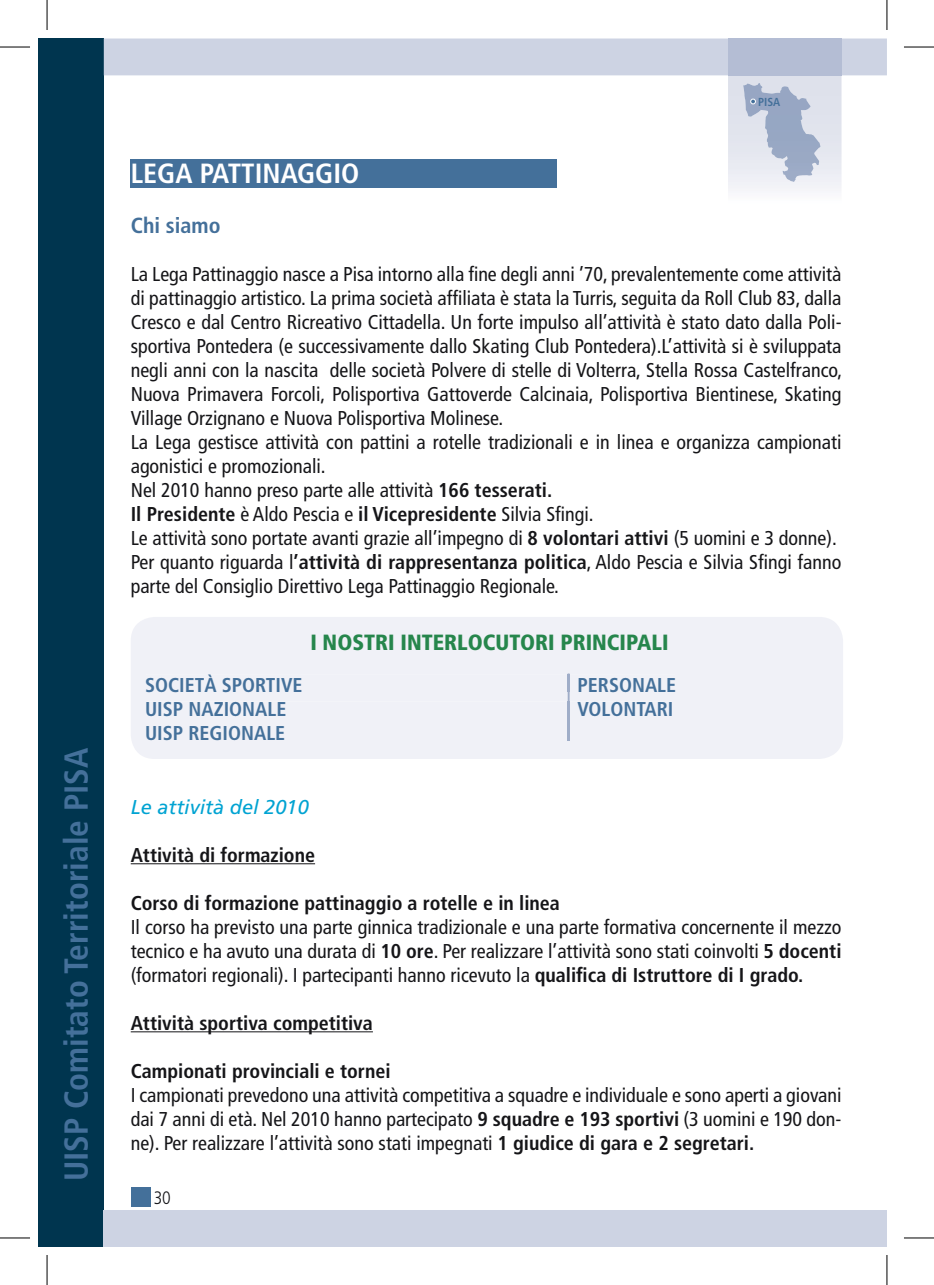
<style>
.page{position:relative;width:934px;height:1285px;background:#fff}
.page>*{position:absolute;margin:0;border:0;box-sizing:border-box;transform-origin:0 0}
.t1{font:700 condensed 33.2px "Frutiger";color:#44709a}
.t2{font:700 condensed 27.8px "Frutiger";color:#fff}
.t3{font:900 condensed 22px "Frutiger";color:#26864c}
.t4{font:700 condensed 21.8px "Frutiger";color:#44709a}
.t5{font:condensed 20px/24px "Frutiger";color:#151518;text-align:justify}
.t6{font:700 condensed 20px "Frutiger";color:#151518}
.t7{font:700 condensed 20px "Frutiger";color:#44709a}
.t8{font:italic 20px "Frutiger";color:#00a3d2}
.t9{font:300 condensed 18px "Frutiger";color:#151518}
.t10{font:700 condensed 11.6px "Frutiger";color:#44709a}
.s1{font-weight:700}
</style>
<div class="page">
<div style="left:131px;top:1187px;width:19px;height:19px;background:#44709a"></div>
<div style="left:39px;top:39px;width:65px;height:1207px;background:#00354f"></div>
<div style="left:104px;top:1209px;width:782px;height:37px;background:#cdd3e3"></div>
<hr style="left:131px;top:863px;width:184px;height:1px;background:#151518">
<hr style="left:131px;top:1031px;width:242px;height:1px;background:#151518">
<div style="left:131px;top:617px;width:711px;height:142px;background:#f0f1f7"></div>
<hr style="left:567px;top:716px;width:2px;height:25px;background:#9fadc8">
<div style="left:146px;top:673px;width:528px;height:43px;background:#f0f1f7"></div>
<svg style="left:104px;top:39px;width:782px;height:150px"></svg>
<hr style="left:0;top:47px;width:30px;height:1px;background:#000">
<hr style="left:903px;top:47px;width:30px;height:1px;background:#000">
<hr style="left:0;top:1237px;width:30px;height:1px;background:#000">
<hr style="left:903px;top:1237px;width:30px;height:1px;background:#000">
<hr style="left:47px;top:0;width:1px;height:30px;background:#000">
<hr style="left:47px;top:1255px;width:1px;height:30px;background:#000">
<hr style="left:886px;top:0;width:1px;height:30px;background:#000">
<hr style="left:886px;top:1255px;width:1px;height:30px;background:#000">
<h1 class="t1" style="left:57px;top:1181px;width:435px;rotate:-90deg">UISP Comitato Territoriale PISA</h1>
<p class="t10" style="left:757px;top:95px;width:24px">PISA</p>
<h2 class="t2" style="left:131px;top:156px;width:230px">LEGA PATTINAGGIO</h2>
<p class="t4" style="left:131px;top:212px;width:91px">Chi siamo</p>
<p class="t5" style="left:131px;top:262px;width:712px;text-align:left">La Lega Pattinaggio nasce a Pisa intorno alla fine degli anni ’70, prevalentemente come attività di pattinaggio artistico. La prima società affiliata è stata la Turris, seguita da Roll Club 83, dalla Cresco e dal Centro Ricreativo Cittadella. Un forte impulso all’attività è stato dato dalla Poli&shy;sportiva Pontedera (e successivamente dallo Skating Club Pontedera).L’attività si è sviluppata negli anni con la nascita delle società Polvere di stelle di Volterra, Stella Rossa Castelfranco, Nuova Primavera Forcoli, Polisportiva Gattoverde Calcinaia, Polisportiva Bientinese, Skating Village Orzignano e Nuova Polisportiva Molinese.<br>La Lega gestisce attività con pattini a rotelle tradizionali e in linea e organizza campionati agonistici e promozionali.<br>Nel 2010 hanno preso parte alle attività <span class="s1">166 tesserati.<br>Il Presidente</span> è Aldo Pescia e <span class="s1">il Vicepresidente</span> Silvia Sfingi.<br>Le attività sono portate avanti grazie all’impegno di <span class="s1">8 volontari attivi</span> (5 uomini e 3 donne).<br>Per quanto riguarda l<span class="s1">’attività di rappresentanza politica</span>, Aldo Pescia e Silvia Sfingi fanno parte del Consiglio Direttivo Lega Pattinaggio Regionale.</p>
<p class="t3" style="left:310px;top:629px;width:359px">I NOSTRI INTERLOCUTORI PRINCIPALI</p>
<p class="t7" style="left:145px;top:673px;width:159px">SOCIETÀ SPORTIVE</p>
<p class="t7" style="left:577px;top:673px;width:100px">PERSONALE</p>
<p class="t7" style="left:145px;top:697px;width:143px">UISP NAZIONALE</p>
<p class="t7" style="left:577px;top:697px;width:97px">VOLONTARI</p>
<p class="t7" style="left:145px;top:721px;width:142px">UISP REGIONALE</p>
<p class="t8" style="left:131px;top:795px;width:179px">Le attività del 2010</p>
<p class="t6" style="left:131px;top:843px;width:186px">Attività di formazione</p>
<p class="t6" style="left:131px;top:891px;width:430px">Corso di formazione pattinaggio a rotelle e in linea</p>
<p class="t5" style="left:131px;top:915px;width:712px">Il corso ha previsto una parte ginnica tradizionale e una parte formativa concernente il mezzo tecnico e ha avuto una durata di <span class="s1">10 ore</span>. Per realizzare l’attività sono stati coinvolti <span class="s1">5 docenti </span>(formatori regionali). I partecipanti hanno ricevuto la <span class="s1">qualifica di Istruttore di I grado.</span></p>
<p class="t6" style="left:131px;top:1011px;width:243px">Attività sportiva competitiva</p>
<p class="t6" style="left:131px;top:1059px;width:261px">Campionati provinciali e tornei</p>
<p class="t5" style="left:131px;top:1083px;width:712px">I campionati prevedono una attività competitiva a squadre e individuale e sono aperti a giovani dai 7 anni di età. Nel 2010 hanno partecipato <span class="s1">9 squadre e 193 sportivi</span> (3 uomini e 190 don&shy;ne). Per realizzare l’attività sono stati impegnati <span class="s1">1 giudice di gara e 2 segretari.</span></p>
<p class="t9" style="left:154px;top:1187px;width:19px">30</p>
</div>
